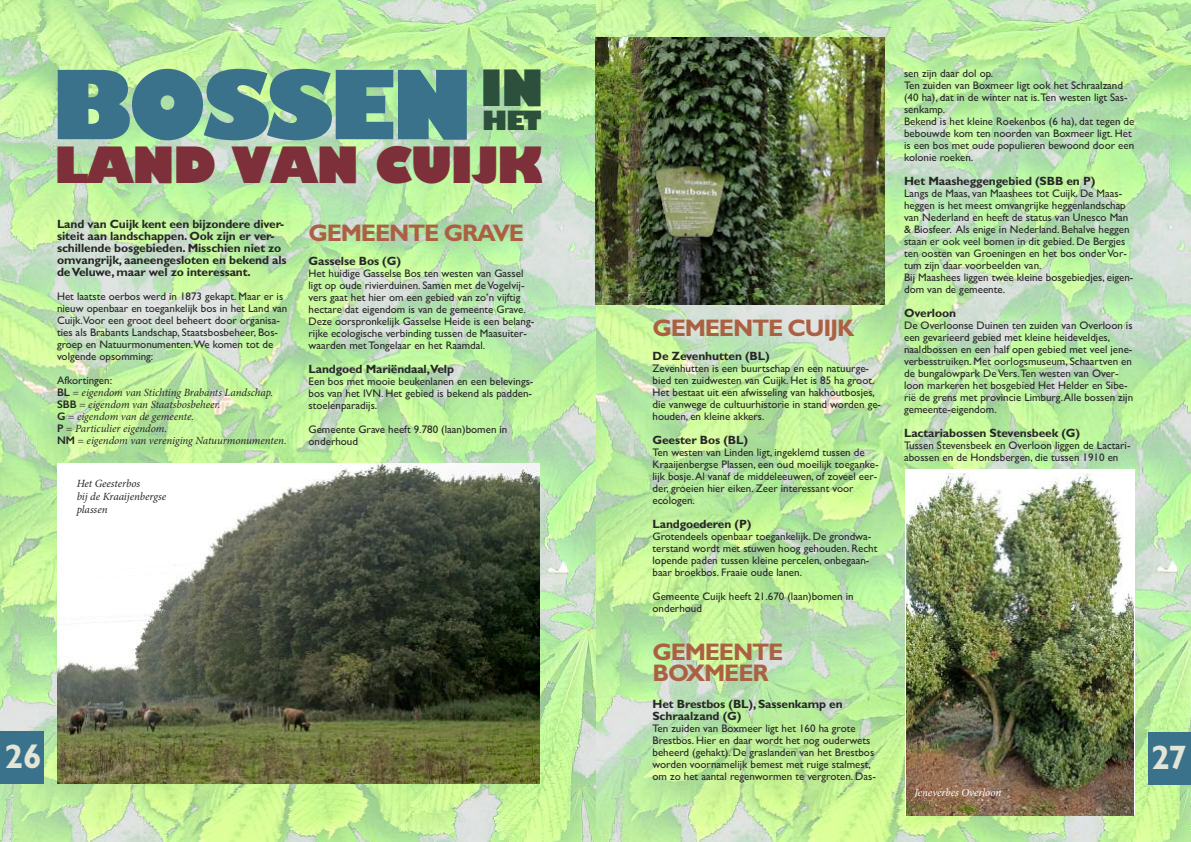
<style>
.page{position:relative;width:1191px;height:842px;background:#fff}
.page>*{position:absolute;margin:0;border:0;box-sizing:border-box;transform-origin:0 0}
.t1{font:800 93px "Gill Sans";letter-spacing:-.05em;color:#3a728b}
.t2{font:800 49px "Gill Sans";letter-spacing:-.05em;color:#7e303a}
.t3{font:800 49px "Gill Sans";color:#2c503c}
.t4{font:700 34px "Gill Sans";color:#e3e5d7}
.t5{font:800 26px "Gill Sans";color:#2c503c}
.t6{font:700 24px/21px "Gill Sans";letter-spacing:-.05em;color:#ac6042}
.t7{font:700 12px/12px "Gill Sans";letter-spacing:-.01em;color:#272627}
.t8{font:11px/12px "Gill Sans";color:#272627}
.t9{font:italic 11px/12px "Minion Pro";letter-spacing:-.005em;color:#272627}
.t10{font:italic 11px "Minion Pro";letter-spacing:-.005em;color:#fff}
.s1{font-family:"Gill Sans";font-weight:600;font-style:normal}
</style>
<div class="page">
<img style="left:0;top:0;width:596px;height:842px">
<svg style="left:596px;top:0;width:595px;height:842px"></svg>
<img style="left:596px;top:37px;width:288px;height:267px">
<img style="left:57px;top:464px;width:482px;height:320px">
<div style="left:905px;top:470px;width:229px;height:345px;background:#fff"></div>
<img style="left:906px;top:474px;width:227px;height:341px">
<div style="left:1148px;top:732px;width:43px;height:52px;background:#3a728b"></div>
<div style="left:0;top:731px;width:44px;height:53px;background:#3a728b"></div>
<h1 class="t1" style="left:51px;top:53px;width:424px">BOSSEN</h1>
<h2 class="t2" style="left:54px;top:138px;width:490px">LAND VAN CUIJK</h2>
<p class="t8" style="left:904px;top:67px;width:232px">sen zijn daar dol op.<br>Ten zuiden van Boxmeer ligt ook het Schraalzand (40 ha), dat in de winter nat is.Ten westen ligt Sas&shy;senkamp.<br>Bekend is het kleine Roekenbos (6 ha), dat tegen de bebouwde kom ten noorden van Boxmeer ligt. Het is een bos met oude populieren bewoond door een kolonie roeken.</p>
<p class="t7" style="left:904px;top:175px;width:193px">Het Maasheggengebied (SBB en P)</p>
<p class="t8" style="left:904px;top:187px;width:231px">Langs de Maas, van Maashees tot Cuijk. De Maas&shy;heggen is het meest omvangrijke heggenlandschap van Nederland en heeft de status van Unesco Man &amp; Biosfeer. Als enige in Nederland. Behalve heggen staan er ook veel bomen in dit gebied. De Bergjes ten oosten van Groeningen en het bos onderVor&shy;tum zijn daar voorbeelden van.<br>Bij Maashees liggen twee kleine bosgebiedjes, eigen&shy;dom van de gemeente.</p>
<p class="t7" style="left:904px;top:307px;width:54px">Overloon</p>
<p class="t8" style="left:904px;top:319px;width:231px">De Overloonse Duinen ten zuiden van Overloon is een gevarieerd gebied met kleine heideveldjes, naaldbossen en een half open gebied met veel jene&shy;verbesstruiken. Met oorlogsmuseum, Schaartven en de bungalowpark DeVers.Ten westen van Over&shy;loon markeren het bosgebied Het Helder en Sibe&shy;rië de grens met provincie Limburg.Alle bossen zijn gemeente-eigendom.</p>
<p class="t7" style="left:904px;top:427px;width:178px">Lactariabossen Stevensbeek (G)</p>
<p class="t8" style="left:904px;top:439px;width:228px">Tussen Stevensbeek en Overloon liggen de Lactari&shy;abossen en de Hondsbergen, die tussen 1910 en</p>
<h2 class="t3" style="left:480px;top:60px;width:66px">IN</h2>
<h3 class="t5" style="left:482px;top:105px;width:61px">HET</h3>
<p class="t7" style="left:57px;top:218px;width:231px">Land van Cuijk kent een bijzondere diver&shy;siteit aan landschappen. Ook zijn er ver&shy;schillende bosgebieden. Misschien niet zo omvangrijk, aaneengesloten en bekend als deVeluwe, maar wel zo interessant.</p>
<p class="t8" style="left:57px;top:290px;width:232px">Het laatste oerbos werd in 1873 gekapt. Maar er is nieuw openbaar en toegankelijk bos in het Land van Cuijk.Voor een groot deel beheert door organisa&shy;ties als Brabants Landschap, Staatsbosbeheer, Bos&shy;groep en Natuurmonumenten.We komen tot de volgende opsomming:</p>
<p class="t8" style="left:57px;top:374px;width:57px">Afkortingen:</p>
<p class="t9" style="left:57px;top:387px;width:231px"><span class="s1">BL</span> = eigendom van Stichting Brabants Landschap.<br><span class="s1">SBB</span> = eigendom van Staatsbosbeheer.<br><span class="s1">G</span> = eigendom van de gemeente.<br><span class="s1">P</span> = Particulier eigendom.<br><span class="s1">NM</span> = eigendom van vereniging Natuurmonumenten.</p>
<h3 class="t6" style="left:308px;top:222px;width:217px">GEMEENTE GRAVE</h3>
<p class="t7" style="left:308px;top:255px;width:94px">Gasselse Bos (G)</p>
<p class="t8" style="left:308px;top:267px;width:227px">Het huidige Gasselse Bos ten westen van Gassel ligt op oude rivierduinen. Samen met deVogelvij&shy;vers gaat het hier om een gebied van zo’n vijftig hectare dat eigendom is van de gemeente Grave.<br>Deze oorspronkelijk Gasselse Heide is een belang&shy;rijke ecologische verbinding tussen de Maasuiter&shy;waarden met Tongelaar en het Raamdal.</p>
<p class="t7" style="left:308px;top:363px;width:147px">Landgoed Mariëndaal,Velp</p>
<p class="t8" style="left:308px;top:375px;width:226px">Een bos met mooie beukenlanen en een belevings&shy;bos van het IVN. Het gebied is bekend als padden&shy;stoelenparadijs.</p>
<p class="t8" style="left:308px;top:423px;width:200px">Gemeente Grave heeft 9.780 (laan)bomen in onderhoud</p>
<h3 class="t6" style="left:652px;top:317px;width:203px">GEMEENTE CUIJK</h3>
<p class="t7" style="left:652px;top:350px;width:119px">De Zevenhutten (BL)</p>
<p class="t8" style="left:652px;top:362px;width:230px">Zevenhutten is een buurtschap en een natuurge&shy;bied ten zuidwesten van Cuijk. Het is 85 ha groot.<br>Het bestaat uit een afwisseling van hakhoutbosjes, die vanwege de cultuurhistorie in stand worden ge&shy;houden, en kleine akkers.</p>
<p class="t7" style="left:652px;top:434px;width:97px">Geester Bos (BL)</p>
<p class="t8" style="left:652px;top:446px;width:228px">Ten westen van Linden ligt, ingeklemd tussen de Kraaijenbergse Plassen, een oud moeilijk toeganke&shy;lijk bosje.Al vanaf de middeleeuwen, of zoveel eer&shy;der, groeien hier eiken. Zeer interessant voor ecologen.</p>
<p class="t7" style="left:652px;top:518px;width:100px">Landgoederen (P)</p>
<p class="t8" style="left:652px;top:530px;width:226px">Grotendeels openbaar toegankelijk. De grondwa&shy;terstand wordt met stuwen hoog gehouden. Recht lopende paden tussen kleine percelen, onbegaan&shy;baar broekbos. Fraaie oude lanen.</p>
<p class="t8" style="left:652px;top:590px;width:203px">Gemeente Cuijk heeft 21.670 (laan)bomen in onderhoud</p>
<h3 class="t6" style="left:652px;top:641px;width:132px">GEMEENTE<br>BOXMEER</h3>
<p class="t7" style="left:652px;top:698px;width:192px">Het Brestbos (BL), Sassenkamp en<br>Schraalzand (G)</p>
<p class="t8" style="left:652px;top:722px;width:225px">Ten zuiden van Boxmeer ligt het 160 ha grote Brestbos. Hier en daar wordt het nog ouderwets beheerd (gehakt). De graslanden van het Brestbos worden voornamelijk bemest met ruige stalmest, om zo het aantal regenwormen te vergroten. Das-</p>
<p class="t9" style="left:77px;top:478px;width:91px;line-height:13.2px">Het Geesterbos<br>bij de Kraaijenbergse plassen</p>
<h3 class="t4" style="left:5px;top:736px;width:39px">26</h3>
<h3 class="t4" style="left:1151px;top:737px;width:37px">27</h3>
<p class="t10" style="left:914px;top:788px;width:88px">Jeneverbes Overloon</p>
</div>
